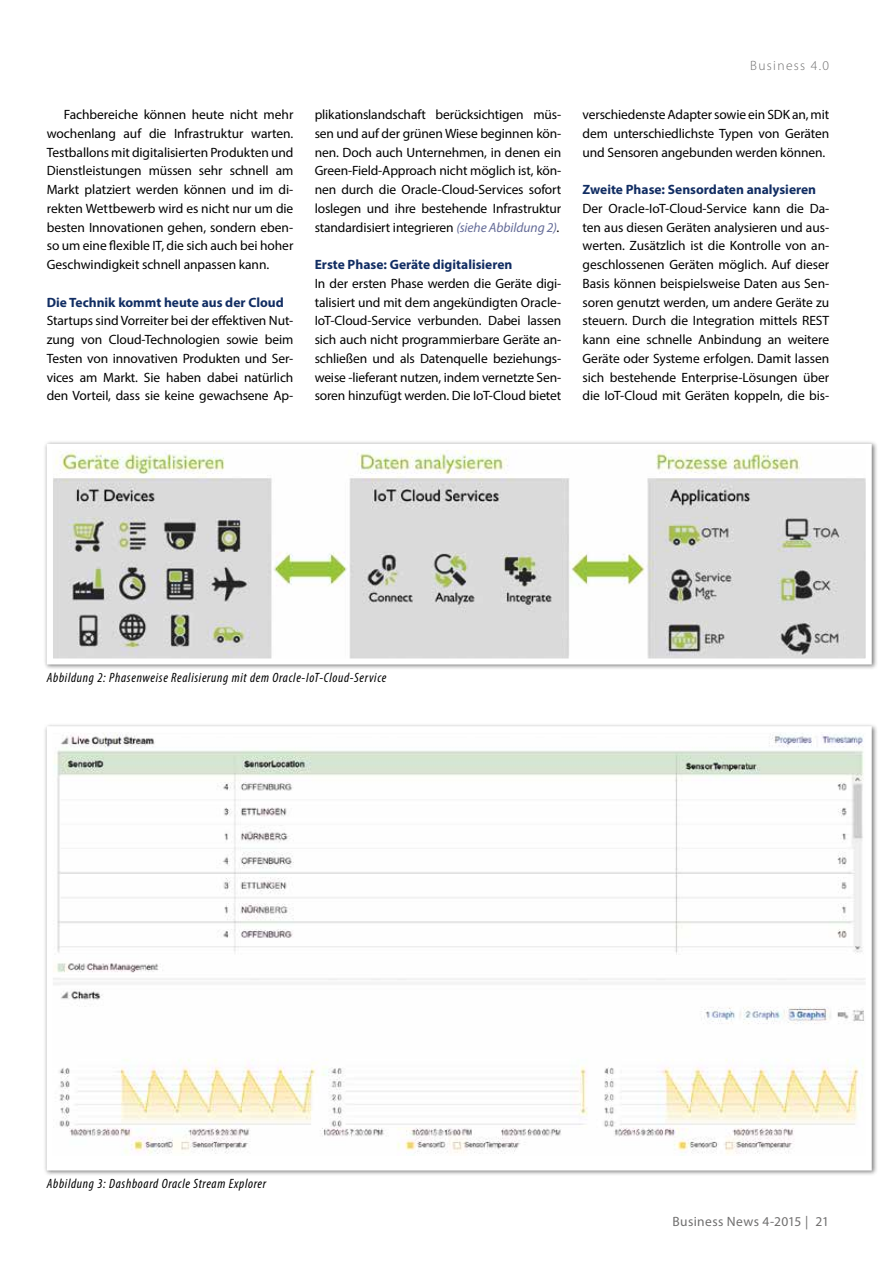
<style>
.page{position:relative;width:893px;height:1263px;background:#fff}
.page>*{position:absolute;margin:0;border:0;box-sizing:border-box;transform-origin:0 0}
.t1{font:13.5px/18.8px "Myriad Pro";letter-spacing:-.01em;color:#000;text-align:justify}
.t2{font:italic condensed 13.5px "Myriad Pro";letter-spacing:.05em;color:#000}
.t3{font:700 13.5px "Myriad Pro";color:#112d63}
.t4{font:13.5px "Myriad Pro";letter-spacing:.025em;color:#706f6f}
.t5{font:300 13.5px "Myriad Pro";letter-spacing:.1em;color:#706f6f}
.s1{font-style:italic;color:#656c98}
</style>
<div class="page">
<div style="left:44px;top:441px;width:834px;height:230px;background:#000;opacity:.5"></div>
<svg style="left:44px;top:441px;width:831px;height:226px"></svg>
<svg style="left:45px;top:725px;width:830px;height:448px"></svg>
<p class="t1" style="left:47px;top:105px;width:248px;text-indent:17px">Fachbereiche können heute nicht mehr wochenlang auf die Infrastruktur warten.<br>Testballons mit digitalisierten Produkten und Dienstleistungen müssen sehr schnell am Markt platziert werden können und im di&shy;rekten Wettbewerb wird es nicht nur um die besten Innovationen gehen, sondern eben&shy;so um eine flexible IT, die sich auch bei hoher Geschwindigkeit schnell anpassen kann.</p>
<p class="t3" style="left:47px;top:293px;width:238px">Die Technik kommt heute aus der Cloud</p>
<p class="t1" style="left:47px;top:311px;width:248px">Startups sind Vorreiter bei der effektiven Nut&shy;zung von Cloud-Technologien sowie beim Testen von innovativen Produkten und Ser&shy;vices am Markt. Sie haben dabei natürlich den Vorteil, dass sie keine gewachsene Ap-</p>
<p class="t1" style="left:315px;top:105px;width:248px">plikationslandschaft berücksichtigen müs&shy;sen und auf der grünen Wiese beginnen kön&shy;nen. Doch auch Unternehmen, in denen ein Green-Field-Approach nicht möglich ist, kön&shy;nen durch die Oracle-Cloud-Services sofort loslegen und ihre bestehende Infrastruktur standardisiert integrieren <span class="s1">(siehe Abbildung 2)</span>.</p>
<p class="t3" style="left:315px;top:256px;width:199px">Erste Phase: Geräte digitalisieren</p>
<p class="t1" style="left:315px;top:274px;width:248px">In der ersten Phase werden die Geräte digi&shy;talisiert und mit dem angekündigten Oracle-IoT-Cloud-Service verbunden. Dabei lassen sich auch nicht programmierbare Geräte an&shy;schließen und als Datenquelle beziehungs&shy;weise -lieferant nutzen, indem vernetzte Sen&shy;soren hinzufügt werden. Die IoT-Cloud bietet</p>
<p class="t5" style="left:750px;top:58px;width:81px">Business 4.0</p>
<p class="t1" style="left:583px;top:105px;width:248px">verschiedenste Adapter sowie ein SDK an, mit dem unterschiedlichste Typen von Geräten und Sensoren angebunden werden können.</p>
<p class="t3" style="left:583px;top:181px;width:235px">Zweite Phase: Sensordaten analysieren</p>
<p class="t1" style="left:583px;top:199px;width:248px">Der Oracle-IoT-Cloud-Service kann die Da&shy;ten aus diesen Geräten analysieren und aus&shy;werten. Zusätzlich ist die Kontrolle von an&shy;geschlossenen Geräten möglich. Auf dieser Basis können beispielsweise Daten aus Sen&shy;soren genutzt werden, um andere Geräte zu steuern. Durch die Integration mittels REST kann eine schnelle Anbindung an weitere Geräte oder Systeme erfolgen. Damit lassen sich bestehende Enterprise-Lösungen über die IoT-Cloud mit Geräten koppeln, die bis-</p>
<p class="t2" style="left:47px;top:669px;width:341px">Abbildung 2: Phasenweise Realisierung mit dem Oracle-IoT-Cloud-Service</p>
<p class="t2" style="left:47px;top:1175px;width:221px">Abbildung 3: Dashboard Oracle Stream Explorer</p>
<p class="t4" style="left:673px;top:1213px;width:158px">Business News 4-2015 | 21</p>
</div>
